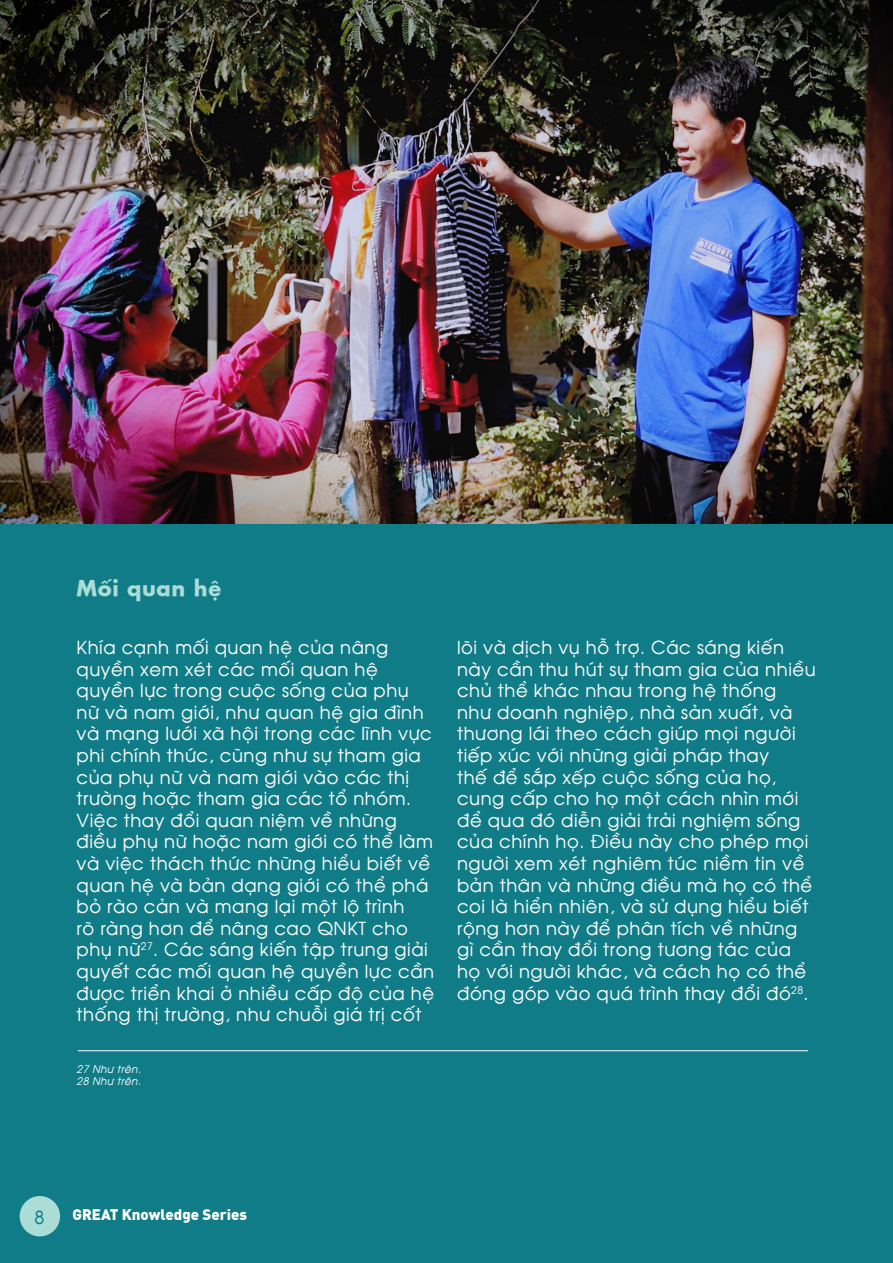
<style>
.page{position:relative;width:893px;height:1263px;background:#fff}
.page>*{position:absolute;margin:0;border:0;box-sizing:border-box;transform-origin:0 0}
.t1{font:700 21px "SFU Futura";letter-spacing:.03em;color:#abdcd6}
.t2{font:18px/21.6px "SVN Avo";letter-spacing:.03em;color:#fff}
.t3{font:18px "SVN Avo";color:#047c89}
.t4{font:900 15px "GMVDIN Pro";color:#fff}
.t5{font:10.5px "SVN Avoitalic";letter-spacing:.03em;color:#fff}
</style>
<div class="page">
<div style="left:0;top:523px;width:893px;height:740px;background:#107c88"></div>
<img style="left:0;top:0;width:893px;height:523px">
<hr style="left:78px;top:1050px;width:730px;height:1px;background:#fff">
<div style="left:20px;top:1196px;width:40px;height:40px;background:#abdcd6;border-radius:50%"></div>
<p class="t1" style="left:77px;top:570px;width:146px">Mối quan hệ</p>
<p class="t2" style="left:77px;top:635px;width:359px">Khía cạnh mối quan hệ của nâng quyền xem xét các mối quan hệ quyền lực trong cuộc sống của phụ nữ và nam giới, như quan hệ gia đình và mạng lưới xã hội trong các lĩnh vực phi chính thức, cũng như sự tham gia của phụ nữ và nam giới vào các thị trường hoặc tham gia các tổ nhóm.<br>Việc thay đổi quan niệm về những điều phụ nữ hoặc nam giới có thể làm và việc thách thức những hiểu biết về quan hệ và bản dạng giới có thể phá bỏ rào cản và mang lại một lộ trình<br>rõ ràng hơn để nâng cao QNKT cho phụ nữ<sup>27</sup>. Các sáng kiến tập trung giải quyết các mối quan hệ quyền lực cần được triển khai ở nhiều cấp độ của hệ thống thị trường, như chuỗi giá trị cốt</p>
<p class="t2" style="left:457px;top:635px;width:360px">lõi và dịch vụ hỗ trợ. Các sáng kiến này cần thu hút sự tham gia của nhiều chủ thể khác nhau trong hệ thống<br>như doanh nghiệp, nhà sản xuất, và thương lái theo cách giúp mọi người tiếp xúc với những giải pháp thay<br>thế để sắp xếp cuộc sống của họ, cung cấp cho họ một cách nhìn mới để qua đó diễn giải trải nghiệm sống của chính họ. Điều này cho phép mọi người xem xét nghiêm túc niềm tin về bản thân và những điều mà họ có thể coi là hiển nhiên, và sử dụng hiểu biết rộng hơn này để phân tích về những gì cần thay đổi trong tương tác của họ với người khác, và cách họ có thể đóng góp vào quá trình thay đổi đó<sup>28</sup>.</p>
<p class="t5" style="left:77px;top:1062px;width:66px">27 Như trên.</p>
<p class="t5" style="left:77px;top:1074px;width:66px">28 Như trên.</p>
<p class="t3" style="left:34px;top:1204px;width:11px">8</p>
<p class="t4" style="left:72px;top:1203px;width:176px">GREAT Knowledge Series</p>
</div>
